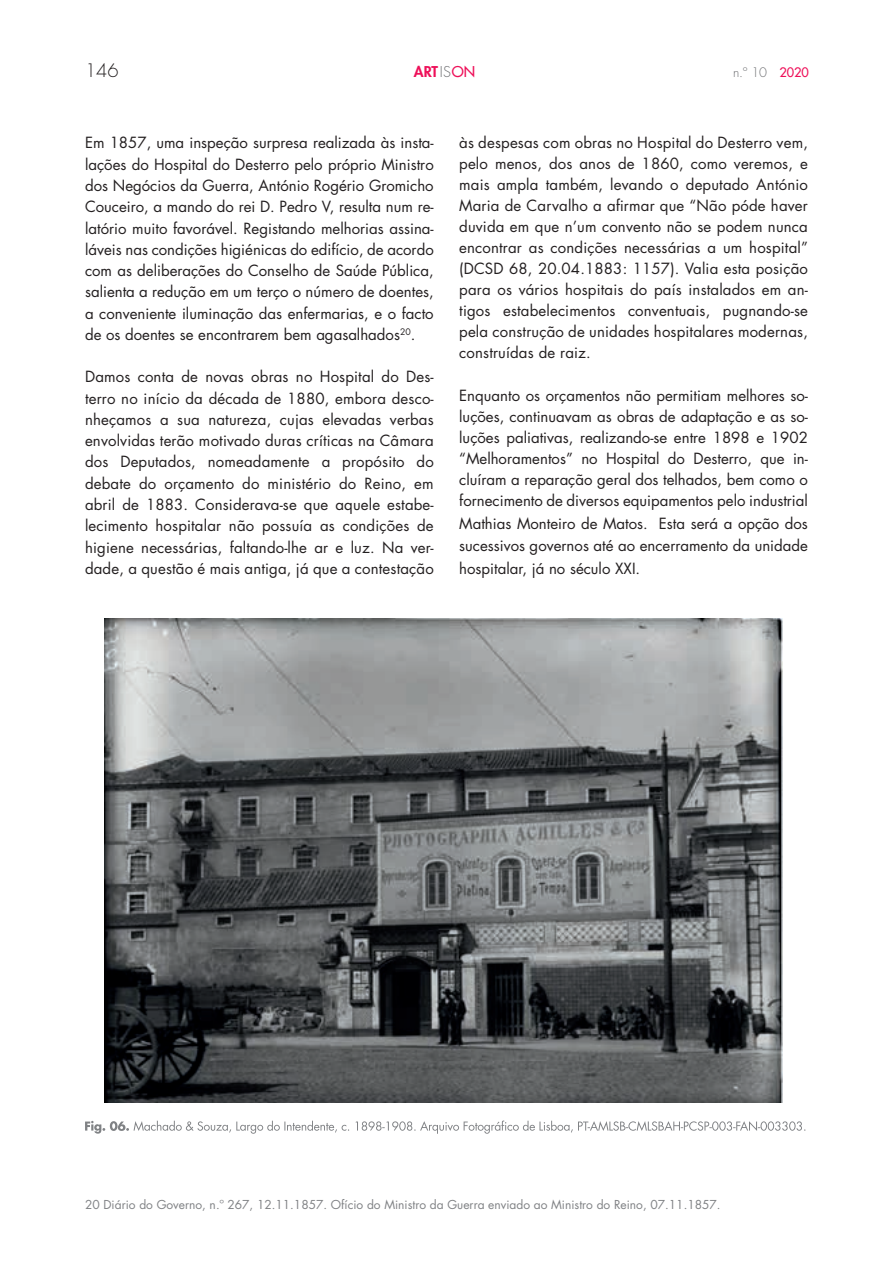
<style>
.page{position:relative;width:893px;height:1263px;background:#fff}
.page>*{position:absolute;margin:0;border:0;box-sizing:border-box;transform-origin:0 0}
.t1{font:300 18px "Futura Std";color:#231f20}
.t2{font:15px/21.3px "Futura Std";letter-spacing:.005em;color:#231f20;text-align:justify}
.t3{font:800 14.55px "Futura Std";color:#ee1059}
.t4{font:300 12.75px "Futura Std";color:#6c6d70}
.t5{font:12px "Futura Std";color:#808285}
.s1{font-weight:300;color:#6c6d70}
.s2{font-weight:500}
.s3{font-weight:500;color:#ee1059}
</style>
<div class="page">
<img style="left:104px;top:619px;width:678px;height:483px">
<svg style="left:85px;top:1120px;width:720px;height:14px"></svg>
<p class="t1" style="left:85px;top:60px;width:35px">146</p>
<p class="t3" style="left:414px;top:62px;width:63px">ART <span class="s1">IS</span><span class="s2">ON</span></p>
<p class="t4" style="left:733px;top:64px;width:77px">n.º 10 <span class="s3">2020</span></p>
<p class="t2" style="left:85px;top:132px;width:350px">Em 1857, uma inspeção surpresa realizada às insta&shy;lações do Hospital do Desterro pelo próprio Ministro dos Negócios da Guerra, António Rogério Gromicho Couceiro, a mando do rei D. Pedro V, resulta num re&shy;latório muito favorável. Registando melhorias assina&shy;láveis nas condições higiénicas do edifício, de acordo com as deliberações do Conselho de Saúde Pública, salienta a redução em um terço o número de doentes, a conveniente iluminação das enfermarias, e o facto de os doentes se encontrarem bem agasalhados<sup>20</sup>.</p>
<p class="t2" style="left:85px;top:366px;width:350px">Damos conta de novas obras no Hospital do Des&shy;terro no início da década de 1880, embora desco&shy;nheçamos a sua natureza, cujas elevadas verbas envolvidas terão motivado duras críticas na Câmara dos Deputados, nomeadamente a propósito do debate do orçamento do ministério do Reino, em abril de 1883. Considerava-se que aquele estabe&shy;lecimento hospitalar não possuía as condições de higiene necessárias, faltando-lhe ar e luz. Na ver&shy;dade, a questão é mais antiga, já que a contestação</p>
<p class="t2" style="left:459px;top:133px;width:350px">às despesas com obras no Hospital do Desterro vem, pelo menos, dos anos de 1860, como veremos, e mais ampla também, levando o deputado António Maria de Carvalho a afirmar que “Não póde haver duvida em que n’um convento não se podem nunca encontrar as condições necessárias a um hospital” (DCSD 68, 20.04.1883: 1157). Valia esta posição para os vários hospitais do país instalados em an&shy;tigos estabelecimentos conventuais, pugnando-se pela construção de unidades hospitalares modernas, construídas de raiz.</p>
<p class="t2" style="left:459px;top:385px;width:350px">Enquanto os orçamentos não permitiam melhores so&shy;luções, continuavam as obras de adaptação e as so&shy;luções paliativas, realizando-se entre 1898 e 1902 “Melhoramentos” no Hospital do Desterro, que in&shy;cluíram a reparação geral dos telhados, bem como o fornecimento de diversos equipamentos pelo industrial Mathias Monteiro de Matos. Esta será a opção dos sucessivos governos até ao encerramento da unidade hospitalar, já no século XXI.</p>
<p class="t5" style="left:85px;top:1197px;width:637px">20 Diário do Governo, n.º 267, 12.11.1857. Ofício do Ministro da Guerra enviado ao Ministro do Reino, 07.11.1857.</p>
</div>
